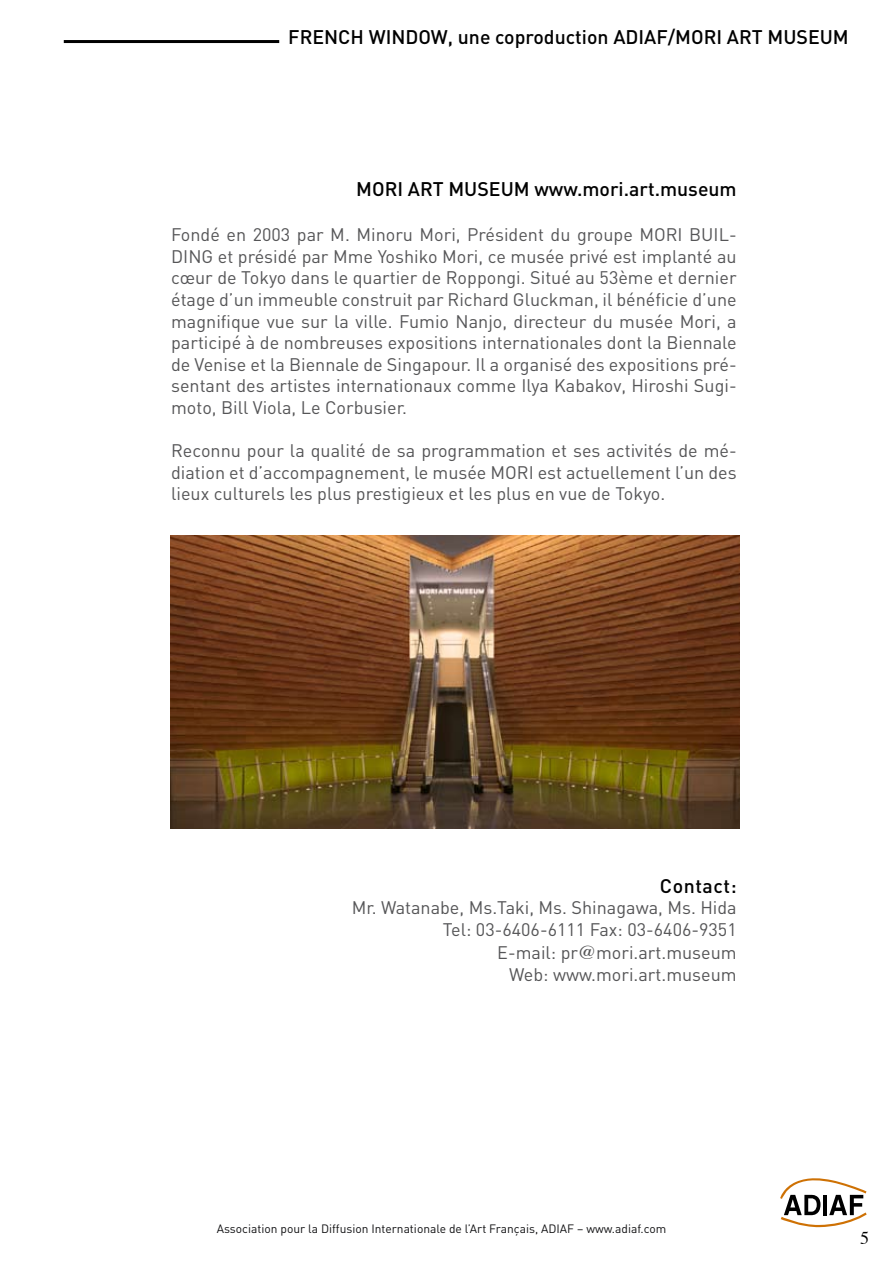
<style>
.page{position:relative;width:893px;height:1263px;background:#fff}
.page>*{position:absolute;margin:0;border:0;box-sizing:border-box;transform-origin:0 0}
.t1{font:500 19.5px "DIN";color:#000}
.t2{font:500 19.5px "DIN";letter-spacing:.03em;color:#000}
.t3{font:18px/21.6px "DIN";color:#555557;text-align:justify}
.t4{font:18px "Times";color:#000}
.t5{font:12px "DIN";color:#111113}
.s1{font-family:"Times";font-size:19.5px}
</style>
<div class="page">
<hr style="left:64px;top:40px;width:215px;height:3px;background:#000">
<img style="left:170px;top:536px;width:570px;height:292px">
<svg style="left:780px;top:1178px;width:87px;height:49px"></svg>
<p class="t1" style="left:288px;top:24px;width:562px">FRENCH WINDOW, une coproduction ADIAF/MORI ART MUSEUM</p>
<p class="t1" style="left:356px;top:177px;width:382px">MORI ART MUSEUM www.mori.art.museum</p>
<p class="t3" style="left:171px;top:224px;width:567px">Fondé en 2003 par M. Minoru Mori, Président du groupe MORI BUIL-DING et présidé par Mme Yoshiko Mori, ce musée privé est implanté au cœur de Tokyo dans le quartier de Roppongi. Situé au 53ème et dernier étage d’un immeuble construit par Richard Gluckman, il bénéficie d’une magnifique vue sur la ville. Fumio Nanjo, directeur du musée Mori, a participé à de nombreuses expositions internationales dont la Biennale de Venise et la Biennale de Singapour. Il a organisé des expositions pré&shy;sentant des artistes internationaux comme Ilya Kabakov, Hiroshi Sugi&shy;moto, Bill Viola, Le Corbusier.</p>
<p class="t3" style="left:171px;top:440px;width:567px">Reconnu pour la qualité de sa programmation et ses activités de mé&shy;diation et d’accompagnement, le musée MORI est actuellement l’un des lieux culturels les plus prestigieux et les plus en vue de Tokyo.</p>
<p class="t2" style="left:660px;top:873px;width:78px">Contact:</p>
<p class="t3" style="left:352px;top:897px;width:387px;text-align:right">Mr. Watanabe, Ms.Taki, Ms. Shinagawa, Ms. Hida<br>Tel: 03-6406-6111 Fax: 03-6406-9351</p>
<p class="t3" style="left:497px;top:942px;width:241px;text-align:right">E-mail: pr<span class="s1">@</span>mori.art.museum<br>Web: www.mori.art.museum</p>
<p class="t5" style="left:217px;top:1221px;width:451px">Association pour la Diffusion Internationale de l’Art Français, ADIAF – www.adiaf.com</p>
<p class="t4" style="left:860px;top:1221px;width:10px">5</p>
</div>
